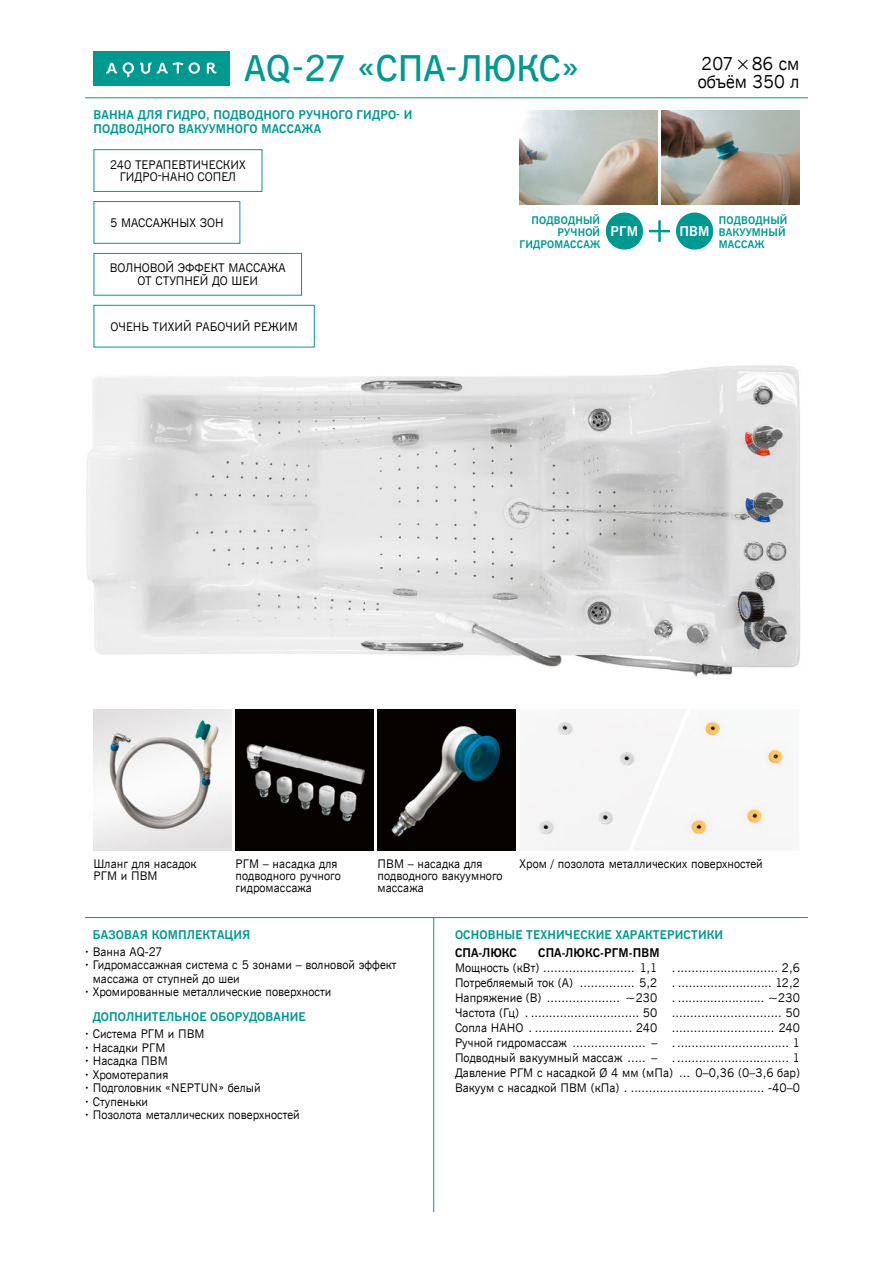
<style>
.page{position:relative;width:893px;height:1263px;background:#fff}
.page>*{position:absolute;margin:0;border:0;box-sizing:border-box;transform-origin:0 0}
.t1{font:36px "News Gothic Dm BT";color:#009992}
.t2{font:18px/18px "News Gothic BT";color:#000}
.t3{font:13.5px "News Gothic Bd BT";letter-spacing:.005em;color:#fff}
.t4{font:12px/15px "News Gothic BT";letter-spacing:.005em;color:#000}
.t5{font:12px/13.5px "News Gothic Bd BT";letter-spacing:.01em;color:#009992}
.t6{font:12px "News Gothic Bd BT";letter-spacing:.005em;color:#000}
.t7{font:10.5px/12px "News Gothic Bd BT";letter-spacing:.015em;color:#009992}
.s1{font-family:"News Gothic Bd BT"}
</style>
<div class="page">
<hr style="left:85px;top:97px;width:723px;height:1px;background:#009992">
<div style="left:94px;top:51px;width:136px;height:34px;background:#009992"></div>
<svg style="left:106px;top:62px;width:111px;height:15px"></svg>
<img style="left:86px;top:335px;width:714px;height:342px">
<img style="left:378px;top:709px;width:137px;height:142px">
<img style="left:94px;top:709px;width:137px;height:142px">
<img style="left:520px;top:111px;width:137px;height:93px">
<img style="left:662px;top:111px;width:137px;height:93px">
<div style="left:606px;top:213px;width:37px;height:37px;background:#009992;border-radius:50%"></div>
<div style="left:676px;top:213px;width:37px;height:37px;background:#009992;border-radius:50%"></div>
<svg style="left:649px;top:220px;width:21px;height:22px"></svg>
<hr style="left:85px;top:917px;width:723px;height:1px;background:#009992">
<hr style="left:433px;top:917px;width:1px;height:295px;background:#009992">
<img style="left:236px;top:709px;width:137px;height:142px">
<div style="left:529px;top:719px;width:97px;height:131px;background:#f5f5f5"></div>
<img style="left:693px;top:717px;width:98px;height:123px">
<div style="left:626px;top:719px;width:67px;height:131px;background:#f6f6f6"></div>
<div style="left:94px;top:253px;width:208px;height:43px;border:1px solid #009992"></div>
<div style="left:94px;top:201px;width:146px;height:43px;border:1px solid #009992"></div>
<div style="left:94px;top:149px;width:168px;height:43px;border:1px solid #009992"></div>
<div style="left:94px;top:305px;width:221px;height:42px;border:1px solid #009992"></div>
<h1 class="t1" style="left:244px;top:44px;width:337px">AQ-27 «СПА-ЛЮКС»</h1>
<p class="t5" style="left:94px;top:109px;width:320px">ВАННА ДЛЯ ГИДРО, ПОДВОДНОГО РУЧНОГО ГИДРО- И<br>ПОДВОДНОГО ВАКУУМНОГО МАССАЖА</p>
<p class="t4" style="left:110px;top:159px;width:137px;line-height:12px;text-align:center">240 ТЕРАПЕВТИЧЕСКИХ<br>ГИДРО-НАНО СОПЕЛ</p>
<h2 class="t2" style="left:698px;top:55px;width:103px">207 × 86 см объём 350 л</h2>
<p class="t4" style="left:110px;top:215px;width:115px">5 МАССАЖНЫХ ЗОН</p>
<p class="t4" style="left:110px;top:261px;width:177px;line-height:13.5px;text-align:center">ВОЛНОВОЙ ЭФФЕКТ МАССАЖА<br>ОТ СТУПНЕЙ ДО ШЕИ</p>
<p class="t7" style="left:519px;top:214px;width:82px;text-align:right">ПОДВОДНЫЙ<br>РУЧНОЙ<br>ГИДРОМАССАЖ</p>
<p class="t3" style="left:611px;top:222px;width:29px">РГМ</p>
<p class="t3" style="left:680px;top:222px;width:32px">ПВМ</p>
<p class="t7" style="left:719px;top:214px;width:70px">ПОДВОДНЫЙ<br>ВАКУУМНЫЙ<br>МАССАЖ</p>
<p class="t4" style="left:110px;top:319px;width:189px">ОЧЕНЬ ТИХИЙ РАБОЧИЙ РЕЖИМ</p>
<p class="t4" style="left:94px;top:858px;width:105px;line-height:12px">Шланг для насадок<br>РГМ и ПВМ</p>
<p class="t4" style="left:236px;top:858px;width:107px;line-height:12px">РГМ – насадка для подводного ручного гидромассажа</p>
<p class="t4" style="left:520px;top:856px;width:245px">Хром / позолота металлических поверхностей</p>
<p class="t4" style="left:378px;top:858px;width:126px;line-height:12px">ПВМ – насадка для подводного вакуумного массажа</p>
<p class="t5" style="left:93px;top:928px;width:159px">БАЗОВАЯ КОМПЛЕКТАЦИЯ</p>
<p class="t4" style="left:85px;top:944px;width:79px"><span class="s1">·</span> Ванна AQ-27</p>
<p class="t4" style="left:85px;top:958px;width:313px"><span class="s1">·</span> Гидромассажная система с 5 зонами – волновой эффект</p>
<p class="t4" style="left:93px;top:971px;width:149px">массажа от ступней до шеи</p>
<p class="t4" style="left:85px;top:985px;width:248px"><span class="s1">·</span> Хромированные металлические поверхности</p>
<p class="t5" style="left:93px;top:1010px;width:215px">ДОПОЛНИТЕЛЬНОЕ ОБОРУДОВАНИЕ</p>
<p class="t4" style="left:85px;top:1027px;width:216px;line-height:13.5px"><span class="s1">·</span> Система РГМ и ПВМ<br><span class="s1">·</span> Насадки РГМ<br><span class="s1">·</span> Насадка ПВМ<br><span class="s1">·</span> Хромотерапия<br><span class="s1">·</span> Подголовник «NEPTUN» белый<br><span class="s1">·</span> Ступеньки<br><span class="s1">·</span> Позолота металлических поверхностей</p>
<p class="t5" style="left:455px;top:928px;width:270px">ОСНОВНЫЕ ТЕХНИЧЕСКИЕ ХАРАКТЕРИСТИКИ</p>
<p class="t6" style="left:455px;top:945px;width:63px">СПА-ЛЮКС</p>
<p class="t6" style="left:538px;top:945px;width:123px">СПА-ЛЮКС-РГМ-ПВМ</p>
<p class="t4" style="left:455px;top:961px;width:347px;text-align:justify">Мощность (кВт) ......................... 1,1 ............................. 2,6<br>Потребляемый ток (А) ............... 5,2 . .......................... 12,2<br>Напряжение (В) .................... ~230 . ........................ ~230<br>Частота (Гц) . .............................. 50 .............................. 50<br>Сопла НАНО . ........................... 240 ............................ 240<br>Ручной гидромассаж .................... – . ............................... 1<br>Подводный вакуумный массаж ..... – . ............................... 1<br>Давление РГМ с насадкой Ø 4 мм (мПa) ... 0–0,36 (0–3,6 бар)<br>Вакуум с насадкой ПВМ (кПа) . ..................................... -40–0</p>
</div>
